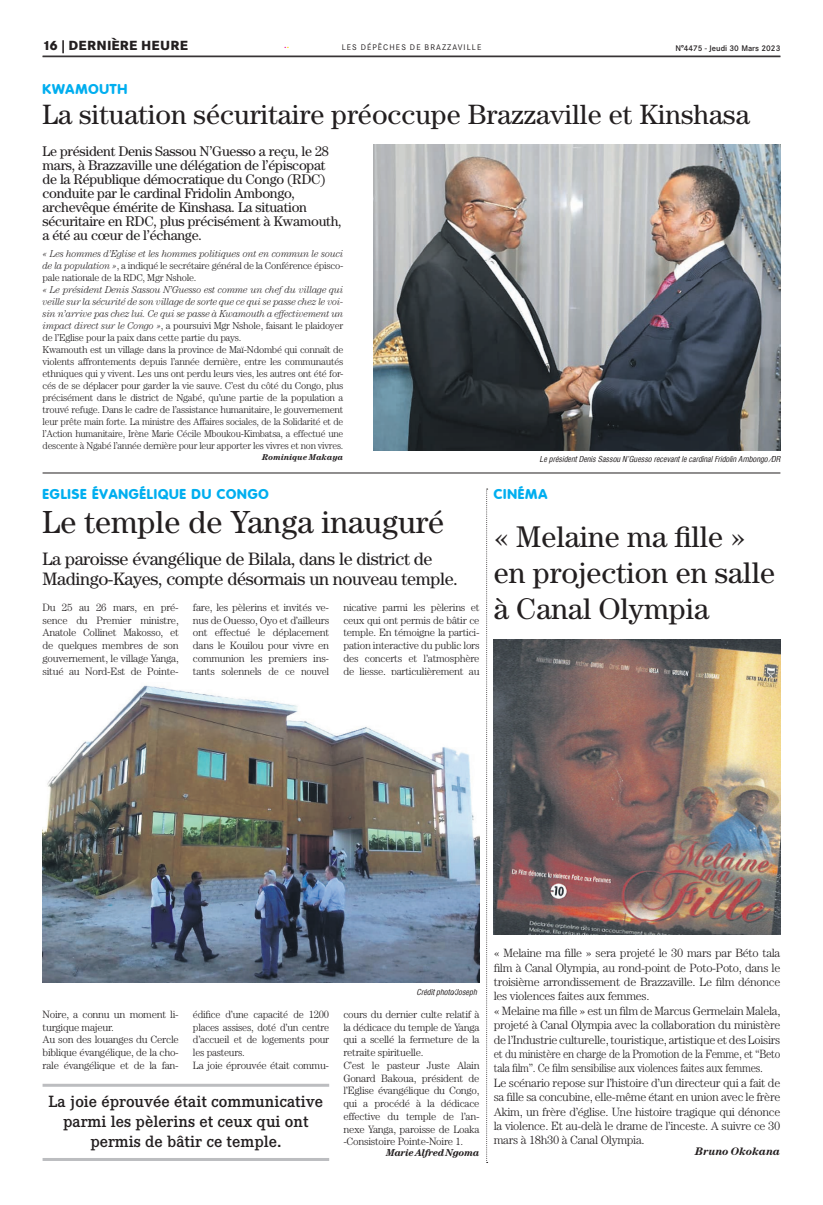
<style>
.page{position:relative;width:823px;height:1205px;background:#fff}
.page>*{position:absolute;margin:0;border:0;box-sizing:border-box;transform-origin:0 0}
.t1{font:32px "Century";color:#231f20}
.t2{font:30px/36px "Century";color:#231f20}
.t3{font:28px "Century";color:#231f20}
.t4{font:18px/20px "Century";letter-spacing:-.02em;color:#231f20}
.t5{font:500 16px/20px "Corporate EBQ";color:#231f20;text-align:center}
.t6{font:14px/14px "Century";letter-spacing:-.02em;color:#231f20}
.t7{font:800 14px "Corporate Rounded";letter-spacing:.06em;color:#00aeef}
.t8{font:800 13px "Corporate SBQ";letter-spacing:.02em;color:#231f20}
.t9{font:300 12px/14.4px "Century";letter-spacing:-.025em;color:#231f20}
.t10{font:italic 700 11px "Century";color:#231f20}
.t11{font:11px "Century";color:#ed028c}
.t12{font:300 10.6px/12.7px "Century";letter-spacing:-.025em;color:#231f20;text-align:justify}
.t13{font:300 10.6px/12.7px "Century";letter-spacing:-.025em;color:#231f20;scale:.96 1}
.t14{font:300 10px/12px "Century";letter-spacing:-.025em;color:#231f20;text-align:justify}
.t15{font:italic 700 10px "Century";letter-spacing:-.025em;color:#231f20}
.t16{font:italic 700 8.5px "Century";color:#231f20}
.t17{font:italic 8px "Corporate Condensed";color:#231f20}
.t18{font:8px "Corporate SBQ";letter-spacing:.135em;color:#231f20}
.t19{font:500 8px "Corporate SBQ";color:#231f20}
.s1{color:#ffd500}
.s2{font-style:italic}
</style>
<div class="page">
<hr style="left:43px;top:56px;width:737px;height:1px;background:#231f20">
<img style="left:373px;top:145px;width:407px;height:305px">
<hr style="left:43px;top:472px;width:737px;height:1px;background:#231f20">
<svg style="left:486px;top:488px;width:1px;height:675px"></svg>
<img style="left:493px;top:639px;width:287px;height:295px">
<hr style="left:43px;top:1084px;width:286px;height:3px;background:#bcbdc0">
<hr style="left:43px;top:1158px;width:286px;height:3px;background:#bcbdc0">
<img style="left:43px;top:685px;width:436px;height:297px">
<h3 class="t8" style="left:43px;top:38px;width:147px">16 | DERNIÈRE HEURE</h3>
<p class="t18" style="left:341px;top:43px;width:141px">LES DÉPÊCHES DE BRAZZAVILLE</p>
<p class="t19" style="left:675px;top:43px;width:106px">N°4475 - Jeudi 30 Mars 2023</p>
<p class="t11" style="left:284px;top:38px;width:7px">.<span class="s1">.</span></p>
<h3 class="t7" style="left:43px;top:81px;width:86px">KWAMOUTH</h3>
<h3 class="t3" style="left:43px;top:98px;width:708px">La situation sécuritaire préoccupe Brazzaville et Kinshasa</h3>
<p class="t6" style="left:43px;top:144px;width:300px">Le président Denis Sassou N’Guesso a reçu, le 28 mars, à Brazzaville une délégation de l’épiscopat de la République démocratique du Congo (RDC) conduite par le cardinal Fridolin Ambongo, archevêque émérite de Kinshasa. La situation sécuritaire en RDC, plus précisément à Kwamouth, a été au cœur de l’échange.</p>
<p class="t14" style="left:43px;top:248px;width:302px"><span class="s2">« Les hommes d’Eglise et les hommes politiques ont en commun le souci de la population »</span>, a indiqué le secrétaire général de la Conférence épisco&shy;pale nationale de la RDC, Mgr Nshole.</p>
<p class="t14" style="left:43px;top:284px;width:302px;text-align:left"><span class="s2">« Le président Denis Sassou N’Guesso est comme un chef du village qui veille sur la sécurité de son village de sorte que ce qui se passe chez le voi&shy;sin n’arrive pas chez lui. Ce qui se passe à Kwamouth a effectivement un impact direct sur le Congo »</span>, a poursuivi Mgr Nshole, faisant le plaidoyer de l’Eglise pour la paix dans cette partie du pays.<br>Kwamouth est un village dans la province de Maï-Ndombé qui connaît de violents affrontements depuis l’année dernière, entre les communautés ethniques qui y vivent. Les uns ont perdu leurs vies, les autres ont été for&shy;cés de se déplacer pour garder la vie sauve. C’est du côté du Congo, plus précisément dans le district de Ngabé, qu’une partie de la population a trouvé refuge. Dans le cadre de l’assistance humanitaire, le gouvernement leur prête main forte. La ministre des Affaires sociales, de la Solidarité et de l’Action humanitaire, Irène Marie Cécile Mboukou-Kimbatsa, a effectué une descente à Ngabé l’année dernière pour leur apporter les vivres et non vivres.</p>
<p class="t16" style="left:262px;top:452px;width:82px">Rominique Makaya</p>
<p class="t17" style="left:539px;top:454px;width:242px">Le président Denis Sassou N’Guesso recevant le cardinal Fridolin Ambongo /DR</p>
<h3 class="t7" style="left:43px;top:486px;width:227px">EGLISE ÉVANGÉLIQUE DU CONGO</h3>
<h1 class="t1" style="left:43px;top:504px;width:403px">Le temple de Yanga inauguré</h1>
<h3 class="t4" style="left:43px;top:548px;width:416px">La paroisse évangélique de Bilala, dans le district de<br>Madingo-Kayes, compte désormais un nouveau temple.</h3>
<p class="t12" style="left:43px;top:601px;width:138px">Du 25 au 26 mars, en pré&shy;sence du Premier ministre, Anatole Collinet Makosso, et de quelques membres de son gouvernement, le village Yanga, situé au Nord-Est de Pointe-</p>
<p class="t12" style="left:193px;top:601px;width:138px">fare, les pèlerins et invités ve&shy;nus de Ouesso, Oyo et d’ailleurs ont effectué le déplacement dans le Kouilou pour vivre en communion les premiers ins&shy;tants solennels de ce nouvel</p>
<p class="t12" style="left:343px;top:601px;width:138px">nicative parmi les pèlerins et ceux qui ont permis de bâtir ce temple. En témoigne la partici&shy;pation interactive du public lors des concerts et l’atmosphère de liesse, particulièrement au</p>
<h3 class="t7" style="left:493px;top:486px;width:55px">CINÉMA</h3>
<h2 class="t2" style="left:493px;top:518px;width:282px">« Melaine ma fille » en projection en salle à Canal Olympia</h2>
<p class="t12" style="left:43px;top:1008px;width:138px;text-align:left">Noire, a connu un moment li&shy;turgique majeur.<br>Au son des louanges du Cercle biblique évangélique, de la cho&shy;rale évangélique et de la fan-</p>
<p class="t13" style="left:193px;top:1008px;width:143px">édifice d’une capacité de 1200 places assises, doté d’un centre d’accueil et de logements pour les pasteurs.<br>La joie éprouvée était commu-</p>
<h3 class="t5" style="left:49px;top:1091px;width:276px">La joie éprouvée était communicative parmi les pèlerins et ceux qui ont permis de bâtir ce temple.</h3>
<p class="t17" style="left:416px;top:987px;width:62px">Crédit photo/Joseph</p>
<p class="t12" style="left:343px;top:1008px;width:138px;text-align:left">cours du dernier culte relatif à la dédicace du temple de Yanga qui a scellé la fermeture de la retraite spirituelle.<br>C’est le pasteur Juste Alain<br>Gonard Bakoua, président de l’Eglise évangélique du Congo, qui a procédé à la dédicace effective du temple de l’an&shy;nexe Yanga, paroisse de Loaka -Consistoire Pointe-Noire 1.</p>
<p class="t15" style="left:386px;top:1147px;width:95px">Marie Alfred Ngoma</p>
<p class="t9" style="left:493px;top:946px;width:288px">« Melaine ma fille » sera projeté le 30 mars par Béto tala film à Canal Olympia, au rond-point de Poto-Poto, dans le troisième arrondissement de Brazzaville. Le film dénonce les violences faites aux femmes.<br>« Melaine ma fille » est un film de Marcus Germelain Malela, projeté à Canal Olympia avec la collaboration du ministère de l’Industrie culturelle, touristique, artistique et des Loisirs et du ministère en charge de la Promotion de la Femme, et “Beto tala film”. Ce film sensibilise aux violences faites aux femmes.<br>Le scénario repose sur l’histoire d’un directeur qui a fait de sa fille sa concubine, elle-même étant en union avec le frère Akim, un frère d’église. Une histoire tragique qui dénonce la violence. Et au-delà le drame de l’inceste. A suivre ce 30 mars à 18h30 à Canal Olympia.</p>
<p class="t10" style="left:695px;top:1145px;width:87px">Bruno Okokana</p>
</div>
